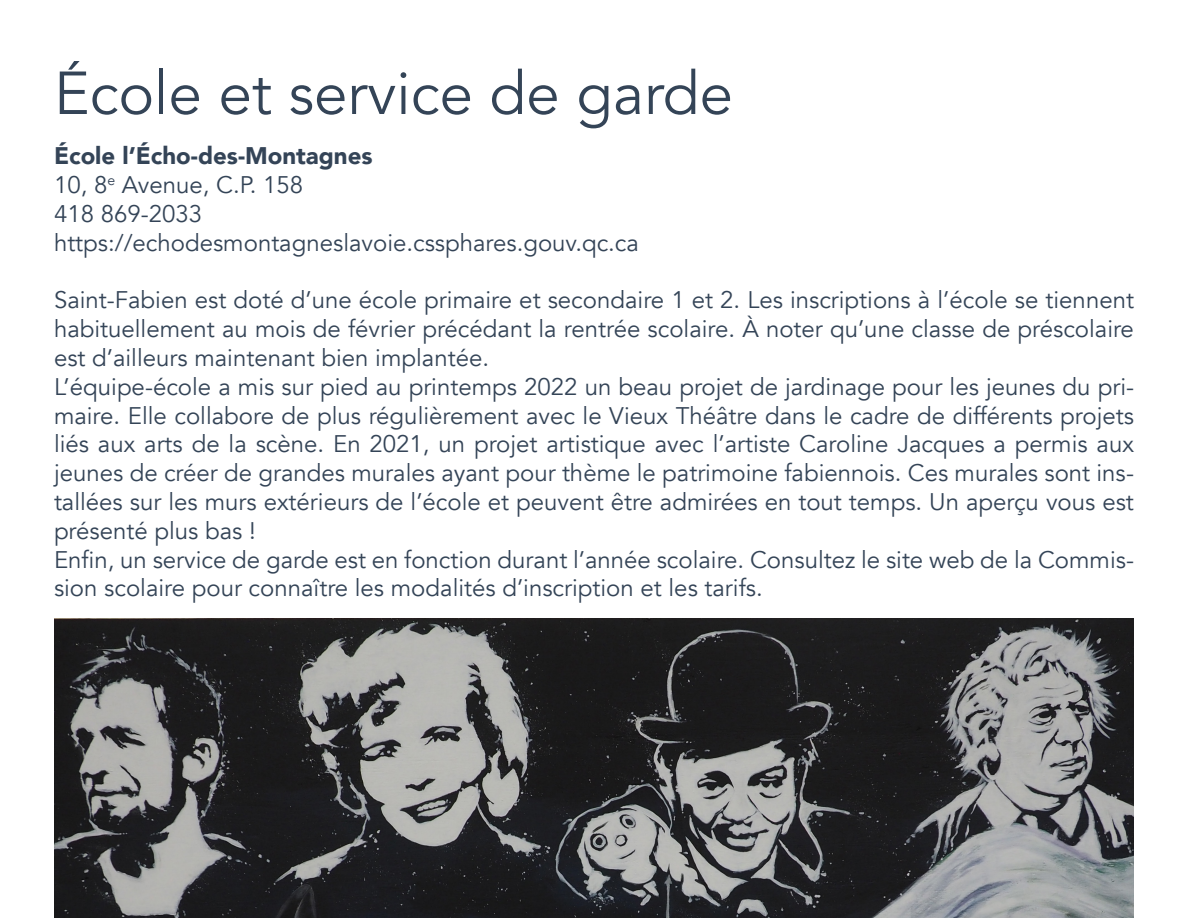
<style>
.page{position:relative;width:1188px;height:918px;background:#fff}
.page>*{position:absolute;margin:0;border:0;box-sizing:border-box;transform-origin:0 0}
.t1{font:60px "Avenir";color:#344457}
.t2{font:24px/28.8px "Avenir";color:#344457;text-align:justify}
.t3{font:900 24px "Avenir";color:#344457}
</style>
<div class="page">
<img style="left:54px;top:618px;width:1080px;height:300px">
<p class="t1" style="left:54px;top:58px;width:680px">École et service de garde</p>
<p class="t3" style="left:54px;top:135px;width:320px">École l’Écho-des-Montagnes</p>
<p class="t2" style="left:54px;top:171px;width:251px">10, 8<sup>e</sup> Avenue, C.P. 158</p>
<p class="t2" style="left:54px;top:200px;width:150px">418 869-2033</p>
<p class="t2" style="left:54px;top:228px;width:587px">https://echodesmontagneslavoie.cssphares.gouv.qc.ca</p>
<p class="t2" style="left:54px;top:286px;width:1082px">Saint-Fabien est doté d’une école primaire et secondaire 1 et 2. Les inscriptions à l’école se tiennent habituellement au mois de février précédant la rentrée scolaire. À noter qu’une classe de préscolaire est d’ailleurs maintenant bien implantée.</p>
<p class="t2" style="left:54px;top:372px;width:1082px">L’équipe-école a mis sur pied au printemps 2022 un beau projet de jardinage pour les jeunes du pri&shy;maire. Elle collabore de plus régulièrement avec le Vieux Théâtre dans le cadre de différents projets liés aux arts de la scène. En 2021, un projet artistique avec l’artiste Caroline Jacques a permis aux jeunes de créer de grandes murales ayant pour thème le patrimoine fabiennois. Ces murales sont ins&shy;tallées sur les murs extérieurs de l’école et peuvent être admirées en tout temps. Un aperçu vous est présenté plus bas !</p>
<p class="t2" style="left:54px;top:545px;width:1082px">Enfin, un service de garde est en fonction durant l’année scolaire. Consultez le site web de la Commis&shy;sion scolaire pour connaître les modalités d’inscription et les tarifs.</p>
</div>
